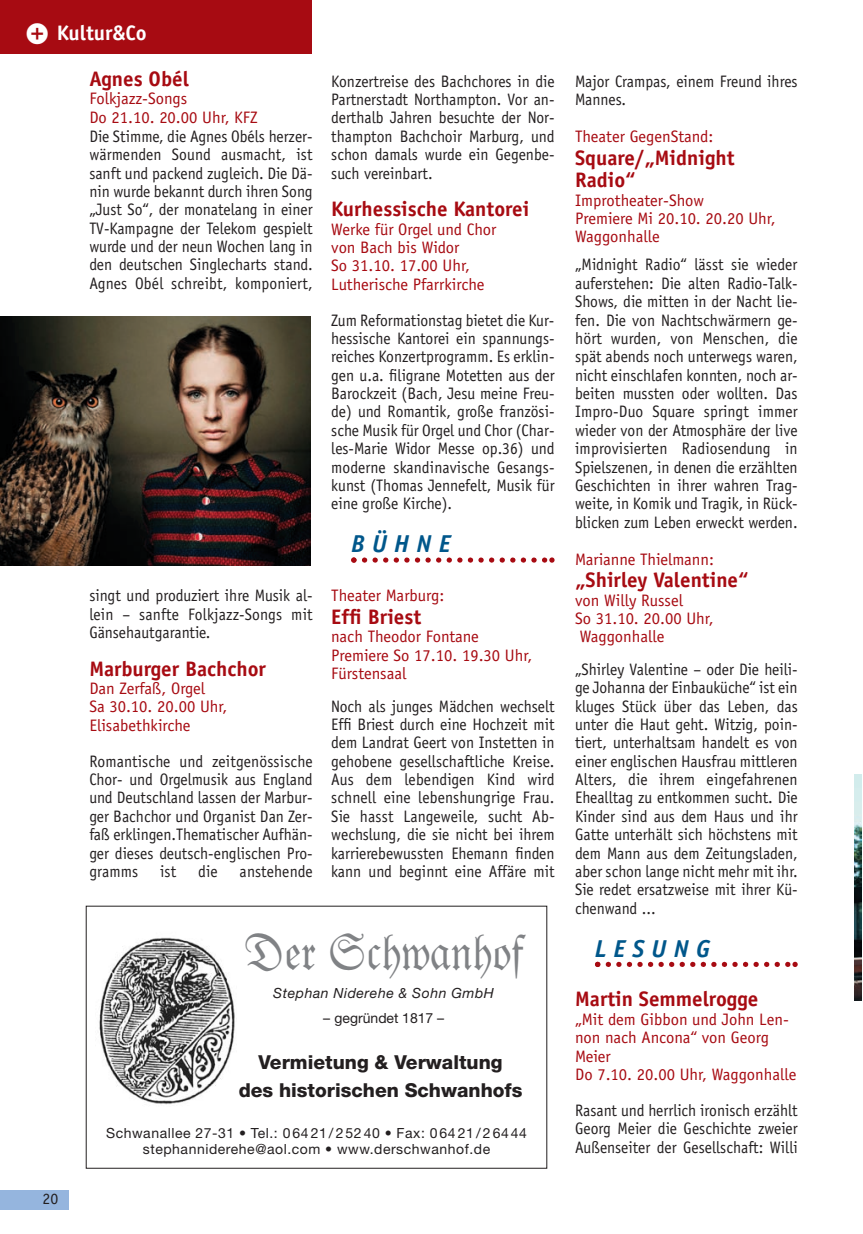
<style>
.page{position:relative;width:863px;height:1234px;background:#fff}
.page>*{position:absolute;margin:0;border:0;box-sizing:border-box;transform-origin:0 0}
.t1{font:49px "Fraktur BT";color:#808285}
.t2{font:italic 700 24.5px "Officina Sans";letter-spacing:.295em;color:#00578b}
.t3{font:700 21px/22.8px "Officina Sans";color:#a70b12}
.t4{font:700 21px "Officina Sans";color:#fff}
.t5{font:800 19.25px/28px "Helvetica Neue";color:#231f20;text-align:center}
.t6{font:16.62px/18.4px "Officina Sans";color:#231f20;text-align:justify;scale:.94 1}
.t7{font:16.62px/18.4px "Officina Sans";color:#a70b12}
.t8{font:15.75px "Officina Sans";color:#231f20}
.t9{font:14px/16.8px "Helvetica Neue";letter-spacing:.04em;color:#231f20;text-align:center}
.t10{font:italic 14px "Helvetica Neue";letter-spacing:.04em;color:#231f20}
.t11{font:14px "Helvetica Neue";color:#231f20}
.s1{font-family:"Zeal";font-weight:400}
</style>
<div class="page">
<svg style="left:351px;top:557px;width:203px;height:6px"></svg>
<svg style="left:595px;top:962px;width:202px;height:5px"></svg>
<div style="left:0;top:1189px;width:68px;height:20px;background:#95b5de"></div>
<div style="left:0;top:0;width:311px;height:53px;background:#a70b12"></div>
<img style="left:0;top:316px;width:310px;height:249px">
<svg style="left:855px;top:774px;width:6px;height:227px"></svg>
<img style="left:854px;top:775px;width:7px;height:225px">
<img style="left:99px;top:937px;width:136px;height:168px">
<p class="t4" style="left:27px;top:25px;width:121px"><span class="s1">❸☎☎</span>Kultur&amp;Co</p>
<p class="t3" style="left:89px;top:69px;width:101px">Agnes Obél</p>
<p class="t7" style="left:89px;top:91px;width:170px">Folkjazz-Songs<br>Do 21.10. 20.00 Uhr, KFZ</p>
<p class="t6" style="left:89px;top:128px;width:239px">Die Stimme, die Agnes Obéls herzer&shy;wärmenden Sound ausmacht, ist sanft und packend zugleich. Die Dä&shy;nin wurde bekannt durch ihren Song „Just So“, der monatelang in einer TV-Kampagne der Telekom gespielt wurde und der neun Wochen lang in den deutschen Singlecharts stand.<br>Agnes Obél schreibt, komponiert,</p>
<p class="t6" style="left:89px;top:588px;width:239px">singt und produziert ihre Musik al&shy;lein – sanfte Folkjazz-Songs mit Gänsehautgarantie.</p>
<p class="t3" style="left:89px;top:659px;width:178px">Marburger Bachchor</p>
<p class="t7" style="left:89px;top:680px;width:140px">Dan Zerfaß, Orgel<br>Sa 30.10. 20.00 Uhr,<br>Elisabethkirche</p>
<p class="t6" style="left:89px;top:753px;width:239px">Romantische und zeitgenössische Chor- und Orgelmusik aus England und Deutschland lassen der Marbur&shy;ger Bachchor und Organist Dan Zer&shy;faß erklingen.Thematischer Aufhän&shy;ger dieses deutsch-englischen Pro&shy;gramms</p>
<p class="t6" style="left:160px;top:863px;width:19px">ist</p>
<p class="t6" style="left:198px;top:863px;width:22px">die</p>
<p class="t6" style="left:240px;top:863px;width:79px">anstehende</p>
<p class="t6" style="left:331px;top:73px;width:239px">Konzertreise des Bachchores in die Partnerstadt Northampton. Vor an&shy;derthalb Jahren besuchte der Nor&shy;thampton Bachchoir Marburg, und schon damals wurde ein Gegenbe&shy;such vereinbart.</p>
<p class="t3" style="left:331px;top:199px;width:200px">Kurhessische Kantorei</p>
<p class="t7" style="left:331px;top:221px;width:167px">Werke für Orgel und Chor von Bach bis Widor<br>So 31.10. 17.00 Uhr,<br>Lutherische Pfarrkirche</p>
<p class="t6" style="left:331px;top:312px;width:239px">Zum Reformationstag bietet die Kur&shy;hessische Kantorei ein spannungs&shy;reiches Konzertprogramm. Es erklin&shy;gen u.a. filigrane Motetten aus der Barockzeit (Bach, Jesu meine Freu&shy;de) und Romantik, große französi&shy;sche Musik für Orgel und Chor (Char&shy;les-Marie Widor Messe op.36) und moderne skandinavische Gesangs&shy;kunst (Thomas Jennefelt, Musik für eine große Kirche).</p>
<h2 class="t2" style="left:351px;top:534px;width:101px">BÜHNE</h2>
<p class="t7" style="left:331px;top:588px;width:115px">Theater Marburg:</p>
<p class="t3" style="left:331px;top:607px;width:91px">Effi Briest</p>
<p class="t7" style="left:331px;top:629px;width:202px">nach Theodor Fontane<br>Premiere So 17.10. 19.30 Uhr,<br>Fürstensaal</p>
<p class="t6" style="left:331px;top:698px;width:239px">Noch als junges Mädchen wechselt Effi Briest durch eine Hochzeit mit dem Landrat Geert von Instetten in gehobene gesellschaftliche Kreise.<br>Aus dem lebendigen Kind wird schnell eine lebenshungrige Frau.<br>Sie hasst Langeweile, sucht Ab&shy;wechslung, die sie nicht bei ihrem karrierebewussten Ehemann finden kann und beginnt eine Affäre mit</p>
<h1 class="t1" style="left:244px;top:935px;width:280px">Der Schwanhof</h1>
<p class="t10" style="left:273px;top:988px;width:222px">Stephan Niderehe &amp; Sohn GmbH</p>
<p class="t11" style="left:323px;top:1012px;width:123px">– gegründet 1817 –</p>
<p class="t5" style="left:239px;top:1049px;width:285px">Vermietung &amp; Verwaltung<br>des historischen Schwanhofs</p>
<p class="t8" style="left:43px;top:1192px;width:17px">20</p>
<p class="t9" style="left:106px;top:1125px;width:422px">Schwanallee 27-31 • Tel.: 0 64 21 / 2 52 40 • Fax: 0 64 21 / 2 64 44 stephanniderehe@aol.com • www.derschwanhof.de</p>
<p class="t6" style="left:575px;top:73px;width:238px">Major Crampas, einem Freund ihres<br>Mannes.</p>
<p class="t7" style="left:575px;top:128px;width:140px">Theater GegenStand:</p>
<p class="t3" style="left:575px;top:148px;width:161px">Square/„Midnight<br>Radio“</p>
<p class="t7" style="left:575px;top:192px;width:202px">Improtheater-Show<br>Premiere Mi 20.10. 20.20 Uhr,<br>Waggonhalle</p>
<p class="t6" style="left:575px;top:257px;width:238px">„Midnight Radio“ lässt sie wieder auferstehen: Die alten Radio-Talk-Shows, die mitten in der Nacht lie&shy;fen. Die von Nachtschwärmern ge&shy;hört wurden, von Menschen, die spät abends noch unterwegs waren, nicht einschlafen konnten, noch ar&shy;beiten mussten oder wollten. Das Impro-Duo Square springt immer wieder von der Atmosphäre der live improvisierten Radiosendung in Spielszenen, in denen die erzählten Geschichten in ihrer wahren Trag&shy;weite, in Komik und Tragik, in Rück&shy;blicken zum Leben erweckt werden.</p>
<p class="t7" style="left:575px;top:551px;width:140px">Marianne Thielmann:</p>
<p class="t3" style="left:575px;top:570px;width:175px">„Shirley Valentine“</p>
<p class="t7" style="left:575px;top:592px;width:140px">von Willy Russel<br>So 31.10. 20.00 Uhr,<br>Waggonhalle</p>
<p class="t6" style="left:575px;top:661px;width:238px">„Shirley Valentine – oder Die heili&shy;ge Johanna der Einbauküche“ ist ein kluges Stück über das Leben, das unter die Haut geht. Witzig, poin&shy;tiert, unterhaltsam handelt es von einer englischen Hausfrau mittleren Alters, die ihrem eingefahrenen Ehealltag zu entkommen sucht. Die Kinder sind aus dem Haus und ihr Gatte unterhält sich höchstens mit dem Mann aus dem Zeitungsladen, aber schon lange nicht mehr mit ihr.<br>Sie redet ersatzweise mit ihrer Kü&shy;chenwand ...</p>
<h2 class="t2" style="left:595px;top:939px;width:117px">LESUNG</h2>
<p class="t3" style="left:575px;top:990px;width:185px">Martin Semmelrogge</p>
<p class="t7" style="left:575px;top:1011px;width:223px">„Mit dem Gibbon und John Len&shy;non nach Ancona“ von Georg<br>Meier<br>Do 7.10. 20.00 Uhr, Waggonhalle</p>
<p class="t6" style="left:575px;top:1102px;width:238px">Rasant und herrlich ironisch erzählt Georg Meier die Geschichte zweier Außenseiter der Gesellschaft: Willi</p>
</div>
